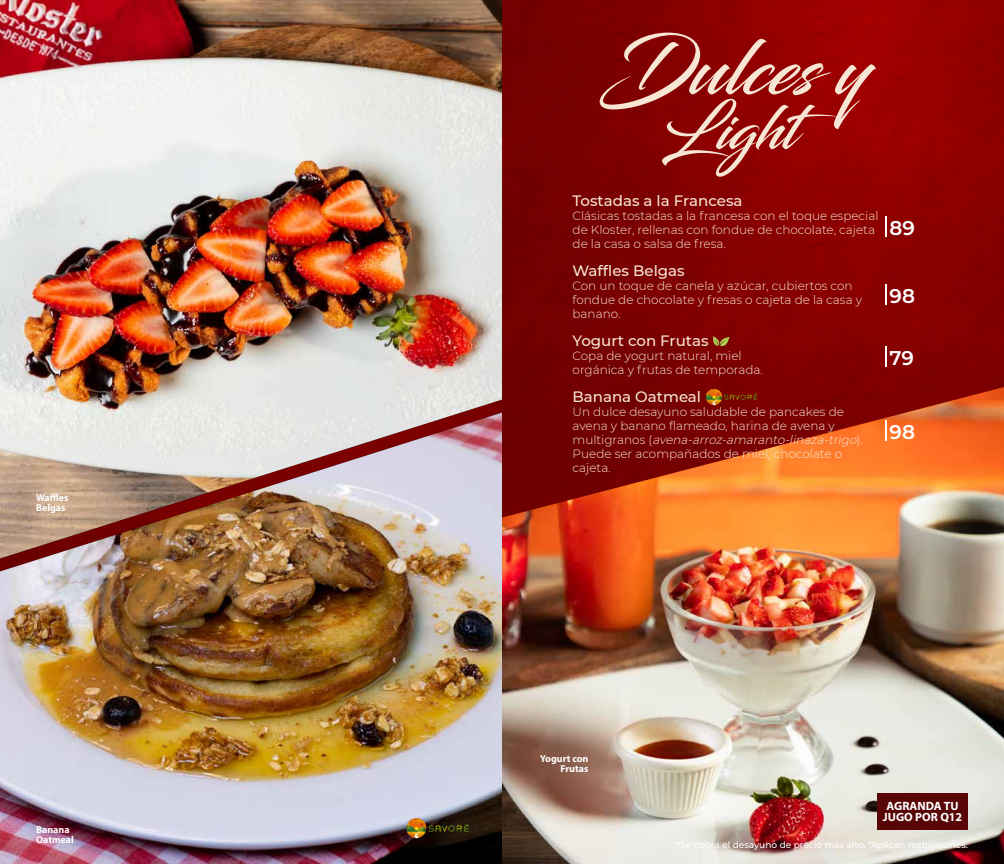
<style>
.page{position:relative;width:1004px;height:864px;background:#fff}
.page>*{position:absolute;margin:0;border:0;box-sizing:border-box;transform-origin:0 0}
.t1{font:75px "Blacksword";color:#f7e6d3}
.t2{font:60px "Blacksword";color:#f7e6d3}
.t3{font:600 19.8px "Montserrat";color:#fff}
.t4{font:500 15px "Montserrat";color:#f6e6d3}
.t5{font:300 12px/14px "Montserrat";color:#f6e6d3}
.t6{font:700 12px/11px "Myriad Pro";color:#fff;text-align:center}
.t7{font:700 10px/10px "Myriad Pro";color:#fff}
.t8{font:500 9px "Montserrat";color:#fff}
.s1{font-style:italic}
</style>
<div class="page">
<img style="left:502px;top:0;width:502px;height:387px">
<img style="left:502px;top:387px;width:502px;height:477px">
<svg style="left:885px;top:216px;width:1px;height:20px"></svg>
<svg style="left:885px;top:285px;width:1px;height:20px"></svg>
<svg style="left:885px;top:347px;width:1px;height:20px"></svg>
<svg style="left:885px;top:421px;width:1px;height:20px"></svg>
<img style="left:0;top:0;width:502px;height:413px">
<img style="left:0;top:413px;width:502px;height:451px">
<svg style="left:713px;top:336px;width:16px;height:10px"></svg>
<div style="left:877px;top:793px;width:91px;height:37px;background:#570505"></div>
<img style="left:698px;top:387px;width:67px;height:27px">
<img style="left:398px;top:808px;width:80px;height:40px">
<p class="t7" style="left:36px;top:492px;width:34px">Waffles<br>Belgas</p>
<p class="t7" style="left:36px;top:824px;width:39px">Banana<br>Oatmeal</p>
<h1 class="t1" style="left:599px;top:24px;width:269px">Dulces y</h1>
<h2 class="t2" style="left:661px;top:93px;width:179px">Light</h2>
<p class="t4" style="left:572px;top:191px;width:171px">Tostadas a la Francesa</p>
<p class="t5" style="left:572px;top:209px;width:307px">Clásicas tostadas a la francesa con el toque especial de Kloster, rellenas con fondue de chocolate, cajeta de la casa o salsa de fresa.</p>
<p class="t4" style="left:572px;top:261px;width:114px">Waffles Belgas</p>
<p class="t5" style="left:572px;top:279px;width:291px">Con un toque de canela y azúcar, cubiertos con fondue de chocolate y fresas o cajeta de la casa y banano.</p>
<p class="t4" style="left:572px;top:331px;width:138px">Yogurt con Frutas</p>
<p class="t5" style="left:572px;top:349px;width:192px">Copa de yogurt natural, miel orgánica y frutas de temporada.</p>
<p class="t4" style="left:572px;top:387px;width:130px">Banana Oatmeal</p>
<p class="t5" style="left:572px;top:405px;width:292px">Un dulce desayuno saludable de pancakes de avena y banano flameado, harina de avena y<br>m u l t i g r a n o s ( <span class="s1">avena-arroz-amaranto-linaza-trigo</span>) .<br>Puede ser acompañados de miel, chocolate o cajeta.</p>
<h3 class="t3" style="left:889px;top:214px;width:27px">89</h3>
<h3 class="t3" style="left:889px;top:282px;width:27px">98</h3>
<h3 class="t3" style="left:889px;top:344px;width:26px">79</h3>
<h3 class="t3" style="left:889px;top:418px;width:27px">98</h3>
<p class="t7" style="left:540px;top:753px;width:50px;text-align:right">Yogurt con<br>Frutas</p>
<p class="t6" style="left:883px;top:800px;width:81px">AGRANDA TU<br>JUGO POR Q12</p>
<p class="t8" style="left:677px;top:838px;width:293px">*Se cobra el desayuno de precio más alto. *Aplican restricciones.</p>
</div>
